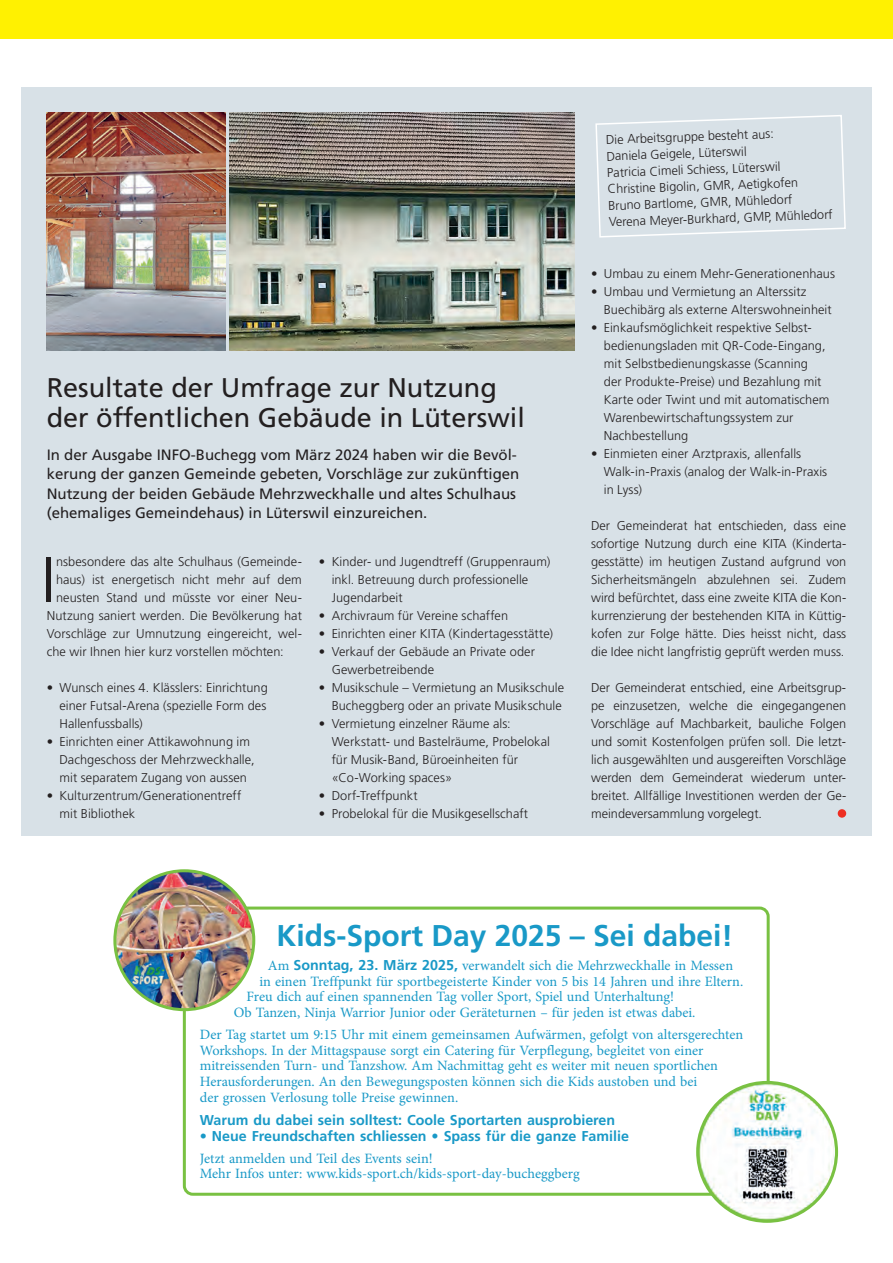
<style>
.page{position:relative;width:893px;height:1263px;background:#fff}
.page>*{position:absolute;margin:0;border:0;box-sizing:border-box;transform-origin:0 0}
.t1{font:64.35px "Frutiger LT 45 Lt";color:#231f20}
.t2{font:30px "Frutiger LT 65 Bd";color:#1999c7}
.t3{font:27px/30px "Frutiger LT 55 Rm";color:#231f20}
.t4{font:15px/19.5px "Frutiger LT 55 Rm";color:#231f20}
.t5{font:14.25px/15.8px "Minion Pro";color:#1999c7}
.t6{font:14.25px "Frutiger LT 65 Bd";color:#1999c7}
.t7{font:12.75px/18px "Frutiger LT 45 Lt";letter-spacing:.005em;color:#231f20}
.s1{font-family:"Frutiger LT 65 Bd"}
</style>
<div class="page">
<div style="left:0;top:0;width:893px;height:38px;background:#fff101"></div>
<div style="left:21px;top:88px;width:851px;height:748px;background:#d8e1e7"></div>
<img style="left:47px;top:113px;width:178px;height:238px">
<img style="left:230px;top:113px;width:345px;height:238px">
<div style="left:183px;top:906px;width:587px;height:290px;border:3px solid #79c142;border-radius:9px"></div>
<img style="left:115px;top:871px;width:139px;height:139px;border-radius:69px">
<div style="left:113px;top:869px;width:142px;height:142px;border:3px solid #79c142;border-radius:50%"></div>
<img style="left:698px;top:1082px;width:139px;height:139px;border-radius:69px">
<div style="left:696px;top:1081px;width:142px;height:142px;border:3px solid #79c142;border-radius:50%"></div>
<div style="left:838px;top:809px;width:8px;height:9px;background:#ee2e22;border-radius:50%"></div>
<svg style="left:595px;top:115px;width:251px;height:123px"></svg>
<h3 class="t3" style="left:47px;top:373px;width:480px">Resultate der Umfrage zur Nutzung der öffentlichen Gebäude in Lüterswil</h3>
<p class="t4" style="left:47px;top:445px;width:474px">In der Ausgabe INFO-Buchegg vom März 2024 haben wir die Bevöl&shy;kerung der ganzen Gemeinde gebeten, Vorschläge zur zukünftigen Nutzung der beiden Gebäude Mehrzweckhalle und altes Schulhaus (ehemaliges Gemeindehaus) in Lüterswil einzureichen.</p>
<p class="t7" style="left:332px;top:552px;width:220px;text-indent:-13px">• Kinder- und Jugendtreff (Gruppenraum) inkl. Betreuung durch professionelle<br>Jugendarbeit</p>
<p class="t7" style="left:319px;top:606px;width:191px">• Archivraum für Vereine schaffen</p>
<p class="t7" style="left:319px;top:624px;width:236px">• Einrichten einer KITA (Kindertagesstätte)</p>
<p class="t7" style="left:332px;top:642px;width:205px;text-indent:-13px">• Verkauf der Gebäude an Private oder<br>Gewerbetreibende</p>
<p class="t7" style="left:319px;top:678px;width:247px;text-align:right">• Musikschule – Vermietung an Musikschule<br>Bucheggberg oder an private Musikschule</p>
<p class="t7" style="left:332px;top:714px;width:220px;text-indent:-13px">• Vermietung einzelner Räume als:<br>Werkstatt- und Bastelräume, Probelokal für Musik-Band, Büroeinheiten für «Co-Working spaces»</p>
<p class="t7" style="left:319px;top:786px;width:100px">• Dorf-Treffpunkt</p>
<p class="t7" style="left:319px;top:804px;width:211px">• Probelokal für die Musikgesellschaft</p>
<h1 class="t1" style="left:42px;top:543px;width:16px">I</h1>
<p class="t7" style="left:56px;top:552px;width:244px">nsbesondere das alte Schulhaus (Gemeinde---</p>
<p class="t7" style="left:56px;top:570px;width:247px">haus) ist energetisch nicht mehr auf dem</p>
<p class="t7" style="left:56px;top:588px;width:246px">neusten Stand und müsste vor einer Neu-</p>
<p class="t7" style="left:47px;top:606px;width:257px">Nutzung saniert werden. Die Bevölkerung hat</p>
<p class="t7" style="left:47px;top:624px;width:257px">Vorschläge zur Umnutzung eingereicht, wel-</p>
<p class="t7" style="left:47px;top:642px;width:238px">che wir Ihnen hier kurz vorstellen möchten:</p>
<p class="t7" style="left:60px;top:678px;width:210px;text-align:justify;text-indent:-13px">• Wunsch eines 4. Klässlers: Einrichtung einer Futsal-Arena (spezielle Form des Hallenfussballs)</p>
<p class="t7" style="left:60px;top:732px;width:197px;text-indent:-13px">• Einrichten einer Attikawohnung im<br>Dachgeschoss der Mehrzweckhalle, mit separatem Zugang von aussen</p>
<p class="t7" style="left:60px;top:786px;width:183px;text-indent:-13px">• Kulturzentrum/Generationentreff mit Bibliothek</p>
<p class="t7" style="left:606px;top:132px;width:225px;line-height:16.5px;rotate:-2deg">Die Arbeitsgruppe besteht aus:<br>Daniela Geigele, Lüterswil<br>Patricia Cimeli Schiess, Lüterswil Christine Bigolin, GMR, Aetigkofen Bruno Bartlome, GMR, Mühledorf Verena Meyer-Burkhard, GMP, Mühledorf</p>
<p class="t7" style="left:591px;top:264px;width:245px">• Umbau zu einem Mehr-Generationenhaus</p>
<p class="t7" style="left:604px;top:282px;width:229px;text-indent:-13px">• Umbau und Vermietung an Alterssitz<br>Buechibärg als externe Alterswohneinheit</p>
<p class="t7" style="left:604px;top:318px;width:227px;text-indent:-13px">• Einkaufsmöglichkeit respektive Selbst&shy;bedienungsladen mit QR-Code-Eingang, mit Selbstbedienungskasse (Scanning<br>der Produkte-Preise) und Bezahlung mit Karte oder Twint und mit automatischem Warenbewirtschaftungssystem zur Nachbestellung</p>
<p class="t7" style="left:604px;top:444px;width:225px;text-indent:-13px">• Einmieten einer Arztpraxis, allenfalls<br>Walk-in-Praxis (analog der Walk-in-Praxis in Lyss)</p>
<p class="t7" style="left:591px;top:516px;width:257px;text-align:justify">Der Gemeinderat hat entschieden, dass eine sofortige Nutzung durch eine KITA (Kinderta&shy;gesstätte) im heutigen Zustand aufgrund von Sicherheitsmängeln abzulehnen sei. Zudem wird befürchtet, dass eine zweite KITA die Kon&shy;kurrenzierung der bestehenden KITA in Küttig&shy;kofen zur Folge hätte. Dies heisst nicht, dass die Idee nicht langfristig geprüft werden muss.</p>
<p class="t7" style="left:591px;top:678px;width:257px;text-align:justify">Der Gemeinderat entschied, eine Arbeitsgrup&shy;pe einzusetzen, welche die eingegangenen Vorschläge auf Machbarkeit, bauliche Folgen und somit Kostenfolgen prüfen soll. Die letzt&shy;lich ausgewählten und ausgereiften Vorschläge werden dem Gemeinderat wiederum unter&shy;breitet. Allfällige Investitionen werden der Ge&shy;meindeversammlung vorgelegt.</p>
<h2 class="t2" style="left:276px;top:918px;width:458px">Kids-Sport Day 2025 – Sei dabei!</h2>
<p class="t5" style="left:268px;top:957px;width:467px">Am <span class="s1">Sonntag, 23. März 2025,</span> verwandelt sich die Mehrzweckhalle in Messen</p>
<p class="t5" style="left:259px;top:973px;width:485px">in einen Treffpunkt für sportbegeisterte Kinder von 5 bis 14 Jahren und ihre Eltern.</p>
<p class="t5" style="left:247px;top:989px;width:429px">Freu dich auf einen spannenden Tag voller Sport, Spiel und Unterhaltung!</p>
<p class="t5" style="left:234px;top:1005px;width:463px">Ob Tanzen, Ninja Warrior Junior oder Geräteturnen – für jeden ist etwas dabei.</p>
<p class="t5" style="left:200px;top:1026px;width:545px">Der Tag startet um 9:15 Uhr mit einem gemeinsamen Aufwärmen, gefolgt von altersgerechten Workshops. In der Mittagspause sorgt ein Catering für Verpflegung, begleitet von einer mitreissenden Turn- und Tanzshow. Am Nachmittag geht es weiter mit neuen sportlichen Herausforderungen. An den Bewegungsposten können sich die Kids austoben und bei<br>der grossen Verlosung tolle Preise gewinnen.</p>
<p class="t6" style="left:200px;top:1112px;width:417px">Warum du dabei sein solltest: Coole Sportarten ausprobieren</p>
<p class="t6" style="left:200px;top:1127px;width:431px">• Neue Freundschaften schliessen • Spass für die ganze Familie</p>
<p class="t5" style="left:200px;top:1150px;width:381px">Jetzt anmelden und Teil des Events sein!<br>Mehr Infos unter: www.kids-sport.ch/kids-sport-day-bucheggberg</p>
</div>
